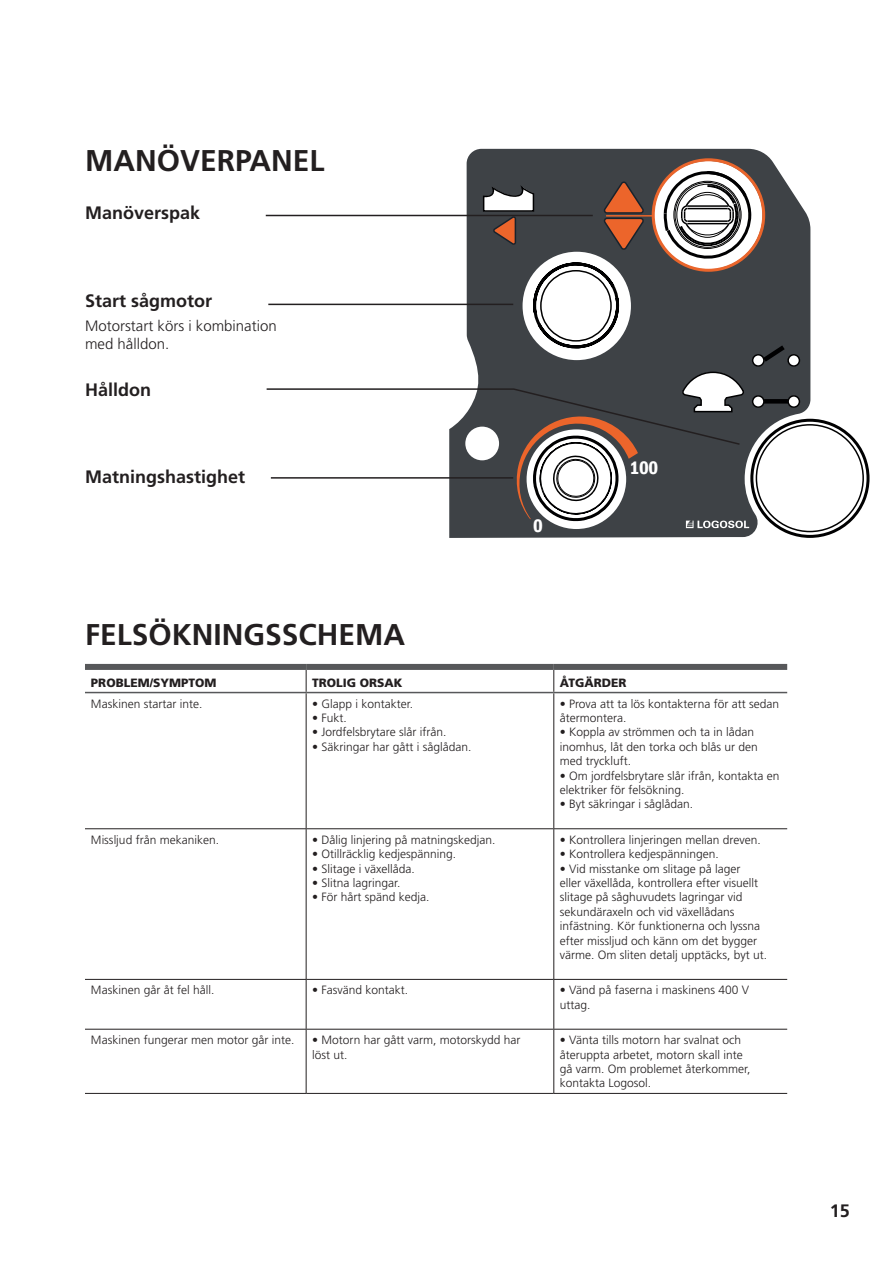
<style>
.page{position:relative;width:893px;height:1263px;background:#fff}
.page>*{position:absolute;margin:0;border:0;box-sizing:border-box;transform-origin:0 0}
.t1{font:700 30px "Frutiger LT Std";color:#231f20}
.t2{font:600 condensed 18.6px "Franklin Gothic";color:#fff}
.t3{font:700 18px "Frutiger LT Std";color:#231f20}
.t4{font:300 15px/18px "Frutiger LT Std";color:#231f20}
.t5{font:300 12px/14.4px "Frutiger LT Std";color:#231f20}
.t6{font:900 12px "Frutiger LT Std";color:#231f20}
</style>
<div class="page">
<svg style="left:466px;top:149px;width:312px;height:20px;background:#535254"></svg>
<svg style="left:265px;top:169px;width:605px;height:369px"></svg>
<svg style="left:85px;top:670px;width:702px;height:22px"></svg>
<hr style="left:306px;top:693px;width:1px;height:135px;background:#231f20">
<hr style="left:553px;top:693px;width:1px;height:135px;background:#231f20">
<hr style="left:85px;top:828px;width:221px;height:1px;background:#231f20">
<hr style="left:306px;top:828px;width:248px;height:1px;background:#231f20">
<hr style="left:306px;top:829px;width:1px;height:150px;background:#231f20">
<hr style="left:554px;top:828px;width:233px;height:1px;background:#231f20">
<hr style="left:553px;top:829px;width:1px;height:150px;background:#231f20">
<hr style="left:85px;top:979px;width:221px;height:1px;background:#231f20">
<hr style="left:306px;top:979px;width:248px;height:1px;background:#231f20">
<hr style="left:306px;top:980px;width:1px;height:49px;background:#231f20">
<hr style="left:554px;top:979px;width:233px;height:1px;background:#231f20">
<hr style="left:553px;top:980px;width:1px;height:49px;background:#231f20">
<hr style="left:85px;top:1029px;width:221px;height:1px;background:#231f20">
<hr style="left:306px;top:1029px;width:248px;height:1px;background:#231f20">
<hr style="left:306px;top:1029px;width:1px;height:64px;background:#231f20">
<hr style="left:554px;top:1029px;width:233px;height:1px;background:#231f20">
<hr style="left:553px;top:1029px;width:1px;height:64px;background:#231f20">
<hr style="left:85px;top:1093px;width:221px;height:1px;background:#231f20">
<hr style="left:306px;top:1093px;width:248px;height:1px;background:#231f20">
<hr style="left:554px;top:1093px;width:233px;height:1px;background:#231f20">
<div style="left:85px;top:664px;width:221px;height:6px;background:#57585a"></div>
<div style="left:306px;top:664px;width:248px;height:6px;background:#57585a"></div>
<div style="left:554px;top:664px;width:233px;height:6px;background:#57585a"></div>
<hr style="left:85px;top:692px;width:221px;height:1px;background:#57585a">
<hr style="left:306px;top:692px;width:248px;height:1px;background:#57585a">
<hr style="left:554px;top:692px;width:233px;height:1px;background:#57585a">
<h1 class="t1" style="left:85px;top:143px;width:241px">MANÖVERPANEL</h1>
<h3 class="t3" style="left:85px;top:202px;width:117px">Manöverspak</h3>
<h3 class="t3" style="left:85px;top:290px;width:129px">Start sågmotor</h3>
<p class="t4" style="left:85px;top:317px;width:193px">Motorstart körs i kombination med hålldon.</p>
<h3 class="t3" style="left:85px;top:379px;width:68px">Hålldon</h3>
<h3 class="t3" style="left:85px;top:466px;width:162px">Matningshastighet</h3>
<h1 class="t1" style="left:85px;top:617px;width:322px">FELSÖKNINGSSCHEMA</h1>
<h2 class="t2" style="left:533px;top:514px;width:11px">0</h2>
<h2 class="t2" style="left:629px;top:455px;width:30px">100</h2>
<p class="t6" style="left:91px;top:675px;width:127px">PROBLEM/SYMPTOM</p>
<p class="t6" style="left:312px;top:675px;width:92px">TROLIG ORSAK</p>
<p class="t6" style="left:560px;top:675px;width:68px">ÅTGÄRDER</p>
<p class="t5" style="left:91px;top:696px;width:113px">Maskinen startar inte.</p>
<p class="t5" style="left:312px;top:696px;width:102px">• Glapp i kontakter.</p>
<p class="t5" style="left:312px;top:711px;width:36px">• Fukt.</p>
<p class="t5" style="left:312px;top:725px;width:136px">• Jordfelsbrytare slår ifrån.</p>
<p class="t5" style="left:312px;top:740px;width:161px">• Säkringar har gått i såglådan.</p>
<p class="t5" style="left:560px;top:696px;width:221px">• Prova att ta lös kontakterna för att sedan återmontera.</p>
<p class="t5" style="left:560px;top:725px;width:200px">• Koppla av strömmen och ta in lådan inomhus, låt den torka och blås ur den med tryckluft.</p>
<p class="t5" style="left:560px;top:768px;width:221px">• Om jordfelsbrytare slår ifrån, kontakta en elektriker för felsökning.</p>
<p class="t5" style="left:560px;top:797px;width:135px">• Byt säkringar i såglådan.</p>
<p class="t5" style="left:91px;top:833px;width:130px">Missljud från mekaniken.</p>
<p class="t5" style="left:312px;top:833px;width:185px">• Dålig linjering på matningskedjan.</p>
<p class="t5" style="left:312px;top:847px;width:146px">• Otillräcklig kedjespänning.</p>
<p class="t5" style="left:312px;top:861px;width:104px">• Slitage i växellåda.</p>
<p class="t5" style="left:312px;top:876px;width:90px">• Slitna lagringar.</p>
<p class="t5" style="left:312px;top:890px;width:119px">• För hårt spänd kedja.</p>
<p class="t5" style="left:560px;top:833px;width:202px">• Kontrollera linjeringen mellan dreven.</p>
<p class="t5" style="left:560px;top:847px;width:161px">• Kontrollera kedjespänningen.</p>
<p class="t5" style="left:560px;top:861px;width:209px">• Vid misstanke om slitage på lager<br>eller växellåda, kontrollera efter visuellt slitage på såghuvudets lagringar vid sekundäraxeln och vid växellådans infästning. Kör funktionerna och lyssna efter missljud och känn om det bygger värme. Om sliten detalj upptäcks, byt ut.</p>
<p class="t5" style="left:91px;top:983px;width:125px">Maskinen går åt fel håll.</p>
<p class="t5" style="left:312px;top:983px;width:98px">• Fasvänd kontakt.</p>
<p class="t5" style="left:560px;top:983px;width:191px">• Vänd på faserna i maskinens 400 V uttag.</p>
<p class="t5" style="left:91px;top:1033px;width:205px">Maskinen fungerar men motor går inte.</p>
<p class="t5" style="left:312px;top:1033px;width:210px">• Motorn har gått varm, motorskydd har löst ut.</p>
<p class="t5" style="left:560px;top:1033px;width:192px">• Vänta tills motorn har svalnat och återuppta arbetet, motorn skall inte gå varm. Om problemet återkommer, kontakta Logosol.</p>
<h3 class="t3" style="left:830px;top:1200px;width:22px">15</h3>
</div>
